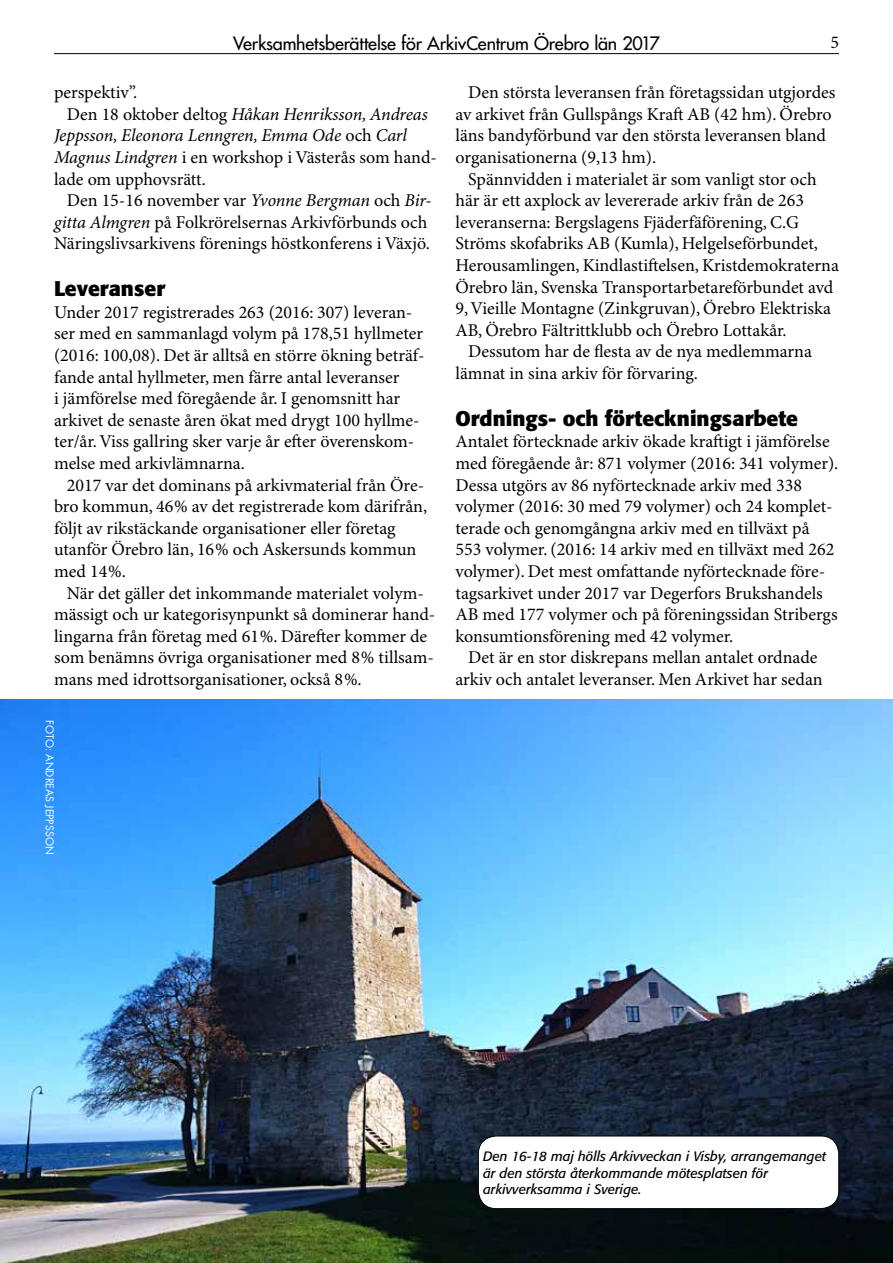
<style>
.page{position:relative;width:893px;height:1263px;background:#fff}
.page>*{position:absolute;margin:0;border:0;box-sizing:border-box;transform-origin:0 0}
.t1{font:700 21px "Formata";color:#000}
.t2{font:18px/21.6px "Minion Pro";letter-spacing:-.005em;color:#000}
.t3{font:italic 18px "Minion Pro";letter-spacing:-.01em;color:#000}
.t4{font:18px "Futura";letter-spacing:-.01em;color:#000}
.t5{font:italic 13.5px/16.2px "Formata";color:#000}
.t6{font:10.5px "Futura";color:#fff}
.s1{font-style:normal}
.s2{font-style:italic}
</style>
<div class="page">
<hr style="left:54px;top:53px;width:785px;height:1px;background:#000">
<img style="left:0;top:699px;width:893px;height:564px">
<div style="left:478px;top:1136px;width:361px;height:72px;background:#fff;border-radius:18px"></div>
<div style="left:478px;top:1135px;width:361px;height:74px;border:1px solid #000;border-radius:18px"></div>
<p class="t4" style="left:233px;top:32px;width:428px">Verksamhetsberättelse för ArkivCentrum Örebro län 2017</p>
<p class="t2" style="left:830px;top:32px;width:10px">5</p>
<p class="t2" style="left:54px;top:82px;width:85px">perspektiv”.</p>
<p class="t3" style="left:67px;top:103px;width:363px"><span class="s1">Den 18 oktober deltog</span> Håkan Henriksson, Andreas</p>
<p class="t3" style="left:54px;top:125px;width:354px">Jeppsson, Eleonora Lenngren, Emma Ode <span class="s1">och</span> Carl</p>
<p class="t2" style="left:54px;top:147px;width:384px"><span class="s2">Magnus Lindgren</span> i en workshop i Västerås som hand-</p>
<p class="t2" style="left:54px;top:169px;width:153px">lade om upphovsrätt.</p>
<p class="t2" style="left:67px;top:190px;width:366px">Den 15-16 november var <span class="s2">Yvonne Bergman</span> och <span class="s2">Bir-</span></p>
<p class="t2" style="left:54px;top:212px;width:375px"><span class="s2">gitta Almgren</span> på Folkrörelsernas Arkivförbunds och</p>
<p class="t2" style="left:54px;top:234px;width:377px">Näringslivsarkivens förenings höstkonferens i Växjö.</p>
<p class="t1" style="left:54px;top:276px;width:113px">Leveranser</p>
<p class="t2" style="left:54px;top:302px;width:372px">Under 2017 registrerades 263 (2016: 307) leveran&shy;ser med en sammanlagd volym på 178,51 hyllmeter (2016: 100,08). Det är alltså en större ökning beträf&shy;fande antal hyllmeter, men färre antal leveranser<br>i jämförelse med föregående år. I genomsnitt har arkivet de senaste åren ökat med drygt 100 hyllme&shy;ter/år. Viss gallring sker varje år efter överenskom&shy;melse med arkivlämnarna.</p>
<p class="t2" style="left:54px;top:475px;width:375px;text-indent:13px">2017 var det dominans på arkivmaterial från Öre&shy;bro kommun, 46% av det registrerade kom därifrån, följt av rikstäckande organisationer eller företag utanför Örebro län, 16% och Askersunds kommun med 14%.</p>
<p class="t2" style="left:54px;top:583px;width:381px;text-indent:13px">När det gäller det inkommande materialet volym&shy;mässigt och ur kategorisynpunkt så dominerar hand&shy;lingarna från företag med 61%. Därefter kommer de som benämns övriga organisationer med 8% tillsam&shy;mans med idrottsorganisationer, också 8%.</p>
<p class="t6" style="left:56px;top:720px;width:136px;rotate:90deg">FOTO: ANDREAS JEPPSSON</p>
<p class="t2" style="left:455px;top:82px;width:381px;text-indent:13px">Den största leveransen från företagssidan utgjordes av arkivet från Gullspångs Kraft AB (42 hm). Örebro läns bandyförbund var den största leveransen bland organisationerna (9,13 hm).</p>
<p class="t2" style="left:455px;top:169px;width:385px;text-indent:13px">Spännvidden i materialet är som vanligt stor och här är ett axplock av levererade arkiv från de 263 leveranserna: Bergslagens Fjäderfäförening, C.G Ströms skofabriks AB (Kumla), Helgelseförbundet, Herousamlingen, Kindlastiftelsen, Kristdemokraterna Örebro län, Svenska Transportarbetareförbundet avd 9, Vieille Montagne (Zinkgruvan), Örebro Elektriska AB, Örebro Fältrittklubb och Örebro Lottakår.</p>
<p class="t2" style="left:455px;top:342px;width:358px;text-indent:13px">Dessutom har de flesta av de nya medlemmarna lämnat in sina arkiv för förvaring.</p>
<p class="t1" style="left:455px;top:405px;width:344px">Ordnings- och förteckningsarbete</p>
<p class="t2" style="left:455px;top:432px;width:384px">Antalet förtecknade arkiv ökade kraftigt i jämförelse med föregående år: 871 volymer (2016: 341 volymer).<br>Dessa utgörs av 86 nyförtecknade arkiv med 338 volymer (2016: 30 med 79 volymer) och 24 komplet&shy;terade och genomgångna arkiv med en tillväxt på 553 volymer. (2016: 14 arkiv med en tillväxt med 262 volymer). Det mest omfattande nyförtecknade före&shy;tagsarkivet under 2017 var Degerfors Brukshandels AB med 177 volymer och på föreningssidan Stribergs konsumtionsförening med 42 volymer.</p>
<p class="t2" style="left:455px;top:648px;width:369px;text-align:center">Det är en stor diskrepans mellan antalet ordnade arkiv och antalet leveranser. Men Arkivet har sedan</p>
<p class="t5" style="left:483px;top:1148px;width:345px">Den 16-18 maj hölls Arkivveckan i Visby, arrangemanget är den största återkommande mötesplatsen för arkivverksamma i Sverige.</p>
</div>
